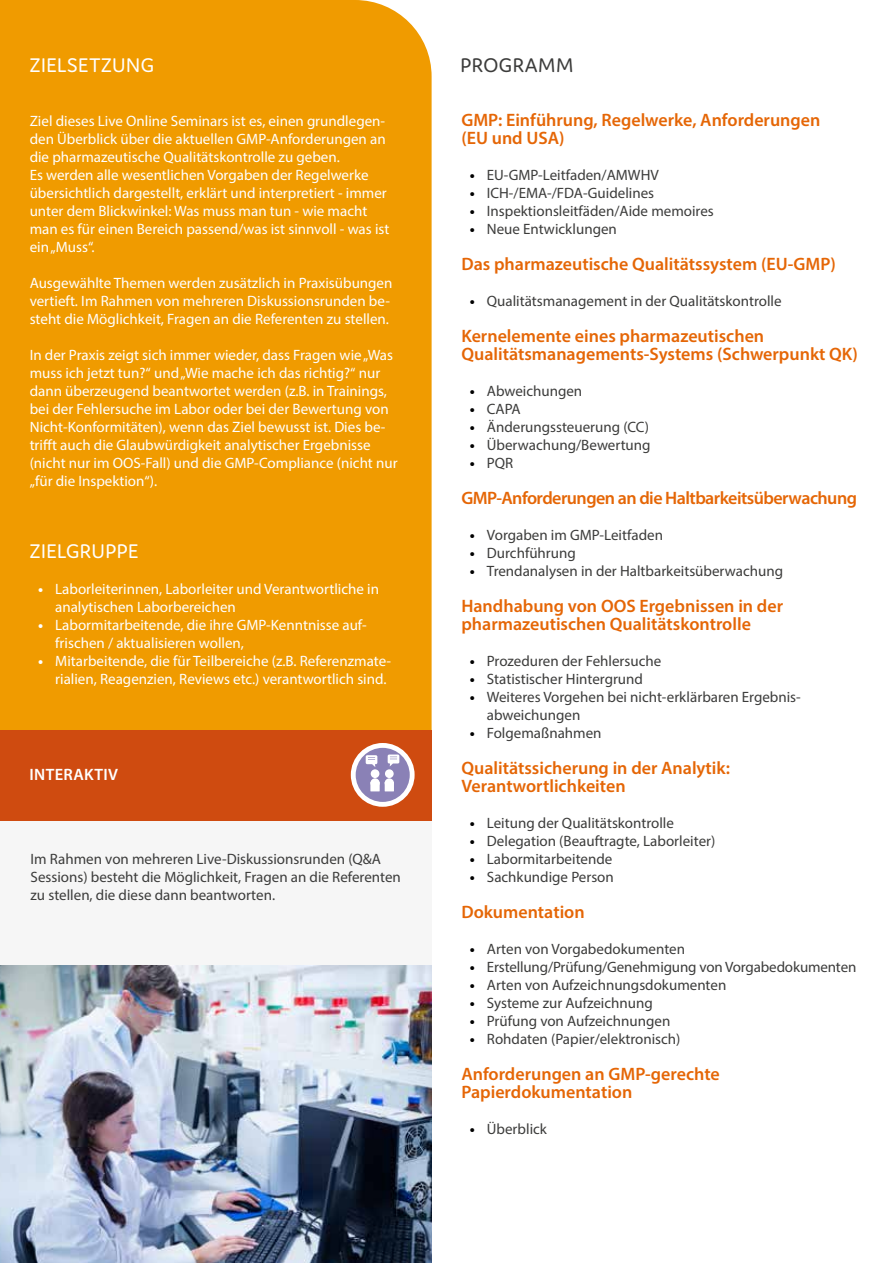
<style>
.page{position:relative;width:893px;height:1263px;background:#fff}
.page>*{position:absolute;margin:0;border:0;box-sizing:border-box;transform-origin:0 0}
.t1{font:21px "Domus";letter-spacing:.025em;color:#fff}
.t2{font:21px "Domus";letter-spacing:.025em;color:#3c3c3b}
.t3{font:600 18px/18px "Myriad Pro";color:#e56606}
.t4{font:600 18px "Myriad Pro";letter-spacing:-.03em;color:#e56606}
.t5{font:600 16.5px "Myriad Pro";letter-spacing:.02em;color:#fff}
.t6{font:15px/18px "Myriad Pro";color:#fff}
.t7{font:15px/18px "Myriad Pro";color:#3c3c3b}
.s1{font-weight:700}
.s2{font-weight:700;color:#000}
</style>
<div class="page">
<div style="left:0;top:0;width:432px;height:730px;background:#f09b00"></div>
<div style="left:0;top:730px;width:432px;height:91px;background:#cf4b10"></div>
<svg style="left:353px;top:745px;width:59px;height:59px;background:#9991bf"></svg>
<div style="left:351px;top:743px;width:64px;height:64px;border:5px solid #fff;border-radius:50%"></div>
<div style="left:0;top:821px;width:432px;height:148px;background:#f6f6f6"></div>
<div style="left:385px;top:769px;width:9px;height:9px;background:#fff;border-radius:50%"></div>
<div style="left:385px;top:782px;width:9px;height:9px;background:#fff"></div>
<div style="left:385px;top:778px;width:9px;height:10px;background:#fff;border-radius:50%"></div>
<div style="left:371px;top:769px;width:8px;height:9px;background:#fff;border-radius:50%"></div>
<div style="left:370px;top:782px;width:10px;height:9px;background:#fff"></div>
<div style="left:370px;top:778px;width:10px;height:10px;background:#fff;border-radius:50%"></div>
<svg style="left:366px;top:755px;width:11px;height:12px"></svg>
<svg style="left:388px;top:754px;width:11px;height:12px"></svg>
<img style="left:0;top:966px;width:432px;height:297px">
<h1 class="t1" style="left:30px;top:54px;width:126px">ZIELSETZUNG</h1>
<p class="t6" style="left:30px;top:112px;width:361px">Ziel dieses Live Online Seminars ist es, einen grundlegen&shy;den Überblick über die aktuellen GMP-Anforderungen an die pharmazeutische Qualitätskontrolle zu geben.<br>Es werden alle wesentlichen Vorgaben der Regelwerke übersichtlich dargestellt, erklärt und interpretiert - immer unter dem Blickwinkel: Was muss man tun - wie macht man es für einen Bereich passend/was ist sinnvoll - was ist ein „Muss“.</p>
<p class="t6" style="left:30px;top:274px;width:364px">Ausgewählte Themen werden zusätzlich in Praxisübungen vertieft. Im Rahmen von mehreren Diskussionsrunden be&shy;steht die Möglichkeit, Fragen an die Referenten zu stellen.</p>
<p class="t6" style="left:30px;top:346px;width:369px">In der Praxis zeigt sich immer wieder, dass Fragen wie „Was muss ich jetzt tun?“ und „Wie mache ich das richtig?“ nur dann überzeugend beantwortet werden (z.B. in Trainings, bei der Fehlersuche im Labor oder bei der Bewertung von Nicht-Konformitäten), wenn das Ziel bewusst ist. Dies be&shy;trifft auch die Glaubwürdigkeit analytischer Ergebnisse (nicht nur im OOS-Fall) und die GMP-Compliance (nicht nur „für die Inspektion“).</p>
<h1 class="t1" style="left:30px;top:540px;width:110px">ZIELGRUPPE</h1>
<p class="t6" style="left:55px;top:580px;width:325px;text-indent:-17px"><span class="s1">•</span> Laborleiterinnen, Laborleiter und Verantwortliche in analytischen Laborbereichen</p>
<p class="t6" style="left:55px;top:616px;width:313px;text-indent:-17px"><span class="s1">•</span> Labormitarbeitende, die ihre GMP-Kenntnisse auf&shy;frischen / aktualisieren wollen,</p>
<p class="t6" style="left:55px;top:652px;width:338px;text-indent:-17px"><span class="s1">•</span> Mitarbeitende, die für Teilbereiche (z.B. Referenzmate&shy;rialien, Reagenzien, Reviews etc.) verantwortlich sind.</p>
<p class="t5" style="left:30px;top:764px;width:90px">INTERAKTIV</p>
<p class="t7" style="left:31px;top:850px;width:372px">Im Rahmen von mehreren Live-Diskussionsrunden (Q&amp;A<br>Sessions) besteht die Möglichkeit, Fragen an die Referenten zu stellen, die diese dann beantworten.</p>
<h1 class="t2" style="left:461px;top:54px;width:114px">PROGRAMM</h1>
<p class="t3" style="left:461px;top:111px;width:361px">GMP: Einführung, Regelwerke, Anforderungen (EU und USA)</p>
<p class="t7" style="left:470px;top:166px;width:190px"><span class="s2">•</span> EU-GMP-Leitfaden/AMWHV</p>
<p class="t7" style="left:470px;top:184px;width:186px"><span class="s2">•</span> ICH-/EMA-/FDA-Guidelines</p>
<p class="t7" style="left:470px;top:202px;width:245px"><span class="s2">•</span> Inspektionsleitfäden/Aide memoires</p>
<p class="t7" style="left:470px;top:220px;width:149px"><span class="s2">•</span> Neue Entwicklungen</p>
<p class="t3" style="left:461px;top:255px;width:376px">Das pharmazeutische Qualitätssystem (EU-GMP)</p>
<p class="t7" style="left:470px;top:292px;width:313px"><span class="s2">•</span> Qualitätsmanagement in der Qualitätskontrolle</p>
<p class="t3" style="left:461px;top:327px;width:398px">Kernelemente eines pharmazeutischen<br>Qualitätsmanagements-Systems (Schwerpunkt QK)</p>
<p class="t7" style="left:470px;top:382px;width:114px"><span class="s2">•</span> Abweichungen</p>
<p class="t7" style="left:470px;top:400px;width:52px"><span class="s2">•</span> CAPA</p>
<p class="t7" style="left:470px;top:418px;width:181px"><span class="s2">•</span> Änderungssteuerung (CC)</p>
<p class="t7" style="left:470px;top:436px;width:182px"><span class="s2">•</span> Überwachung/Bewertung</p>
<p class="t7" style="left:470px;top:454px;width:45px"><span class="s2">•</span> PQR</p>
<p class="t4" style="left:461px;top:487px;width:397px">GMP-Anforderungen an die Haltbarkeitsüberwachung</p>
<p class="t7" style="left:470px;top:526px;width:195px"><span class="s2">•</span> Vorgaben im GMP-Leitfaden</p>
<p class="t7" style="left:470px;top:544px;width:107px"><span class="s2">•</span> Durchführung</p>
<p class="t7" style="left:470px;top:562px;width:315px"><span class="s2">•</span> Trendanalysen in der Haltbarkeitsüberwachung</p>
<p class="t3" style="left:461px;top:597px;width:323px">Handhabung von OOS Ergebnissen in der pharmazeutischen Qualitätskontrolle</p>
<p class="t7" style="left:470px;top:652px;width:193px"><span class="s2">•</span> Prozeduren der Fehlersuche</p>
<p class="t7" style="left:470px;top:670px;width:175px"><span class="s2">•</span> Statistischer Hintergrund</p>
<p class="t7" style="left:487px;top:688px;width:315px;text-indent:-17px"><span class="s2">•</span> Weiteres Vorgehen bei nicht-erklärbaren Ergebnis&shy;abweichungen</p>
<p class="t7" style="left:470px;top:724px;width:133px"><span class="s2">•</span> Folgemaßnahmen</p>
<p class="t3" style="left:461px;top:759px;width:270px">Qualitätssicherung in der Analytik:<br>Verantwortlichkeiten</p>
<p class="t7" style="left:470px;top:814px;width:206px"><span class="s2">•</span> Leitung der Qualitätskontrolle</p>
<p class="t7" style="left:470px;top:832px;width:247px"><span class="s2">•</span> Delegation (Beauftragte, Laborleiter)</p>
<p class="t7" style="left:470px;top:850px;width:144px"><span class="s2">•</span> Labormitarbeitende</p>
<p class="t7" style="left:470px;top:868px;width:145px"><span class="s2">•</span> Sachkundige Person</p>
<p class="t3" style="left:461px;top:903px;width:125px">Dokumentation</p>
<p class="t7" style="left:470px;top:940px;width:217px"><span class="s2">•</span> Arten von Vorgabedokumenten</p>
<p class="t7" style="left:470px;top:958px;width:388px"><span class="s2">•</span> Erstellung/Prüfung/Genehmigung von Vorgabedokumenten</p>
<p class="t7" style="left:470px;top:976px;width:258px"><span class="s2">•</span> Arten von Aufzeichnungsdokumenten</p>
<p class="t7" style="left:470px;top:994px;width:184px"><span class="s2">•</span> Systeme zur Aufzeichnung</p>
<p class="t7" style="left:470px;top:1012px;width:202px"><span class="s2">•</span> Prüfung von Aufzeichnungen</p>
<p class="t7" style="left:470px;top:1030px;width:212px"><span class="s2">•</span> Rohdaten (Papier/elektronisch)</p>
<p class="t3" style="left:461px;top:1065px;width:260px">Anforderungen an GMP-gerechte<br>Papierdokumentation</p>
<p class="t7" style="left:470px;top:1120px;width:79px"><span class="s2">•</span> Überblick</p>
</div>
